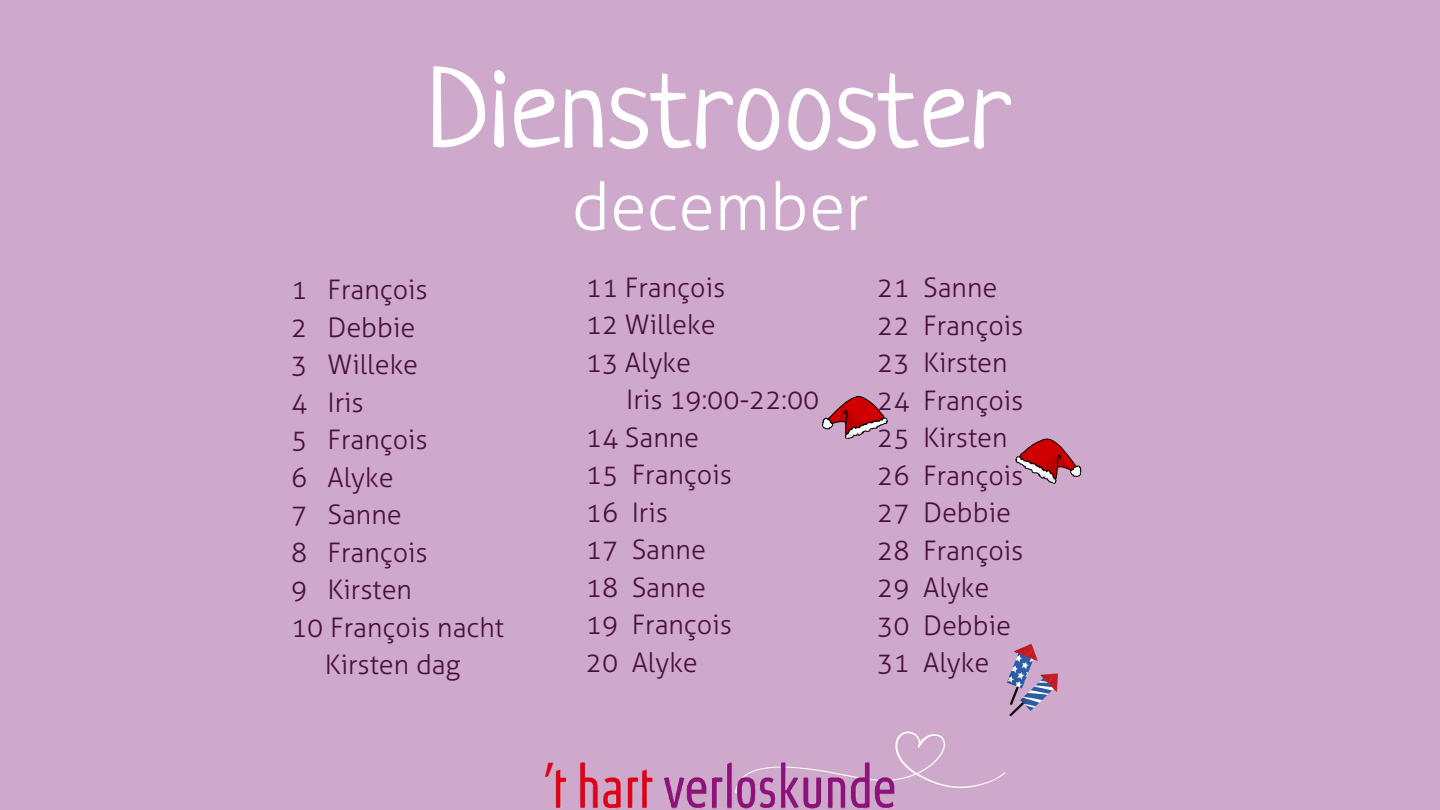
<style>
.page{position:relative;width:1440px;height:810px;background:#cea9cb}
.page>*{position:absolute;margin:0;border:0;box-sizing:border-box;transform-origin:0 0}
.t1{font:114px "Neucha";color:#fff}
.t2{font:300 66px "Aller";color:#fff}
.t3{font:300 27px/37.5px "Aller";color:#490f40}
</style>
<div class="page">
<svg style="left:895px;top:731px;width:111px;height:57px"></svg>
<img style="left:544px;top:759px;width:354px;height:50px">
<svg style="left:822px;top:396px;width:66px;height:43px"></svg>
<svg style="left:1015px;top:438px;width:67px;height:46px"></svg>
<svg style="left:1006px;top:644px;width:52px;height:73px"></svg>
<h1 class="t1" style="left:429px;top:60px;width:584px">Dienstrooster</h1>
<h2 class="t2" style="left:572px;top:168px;width:299px">december</h2>
<p class="t3" style="left:291px;top:271px;width:138px">1 François</p>
<p class="t3" style="left:291px;top:309px;width:126px">2 Debbie</p>
<p class="t3" style="left:291px;top:346px;width:129px">3 Willeke</p>
<p class="t3" style="left:291px;top:384px;width:74px">4 Iris</p>
<p class="t3" style="left:291px;top:421px;width:138px">5 François</p>
<p class="t3" style="left:291px;top:459px;width:104px">6 Alyke</p>
<p class="t3" style="left:291px;top:496px;width:112px">7 Sanne</p>
<p class="t3" style="left:291px;top:534px;width:138px">8 François</p>
<p class="t3" style="left:291px;top:571px;width:122px">9 Kirsten</p>
<p class="t3" style="left:291px;top:609px;width:214px">10 François nacht</p>
<p class="t3" style="left:325px;top:646px;width:137px">Kirsten dag</p>
<p class="t3" style="left:586px;top:269px;width:141px">11 François<br>12 Willeke<br>13 Alyke</p>
<p class="t3" style="left:586px;top:381px;width:235px;text-indent:40px">Iris 19:00-22:00<br>14 Sanne<br>15 François<br>16 Iris<br>17 Sanne<br>18 Sanne<br>19 François<br>20 Alyke</p>
<p class="t3" style="left:877px;top:269px;width:148px">21 Sanne<br>22 François<br>23 Kirsten<br>24 François<br>25 Kirsten<br>26 François<br>27 Debbie<br>28 François<br>29 Alyke<br>30 Debbie<br>31 Alyke</p>
</div>
